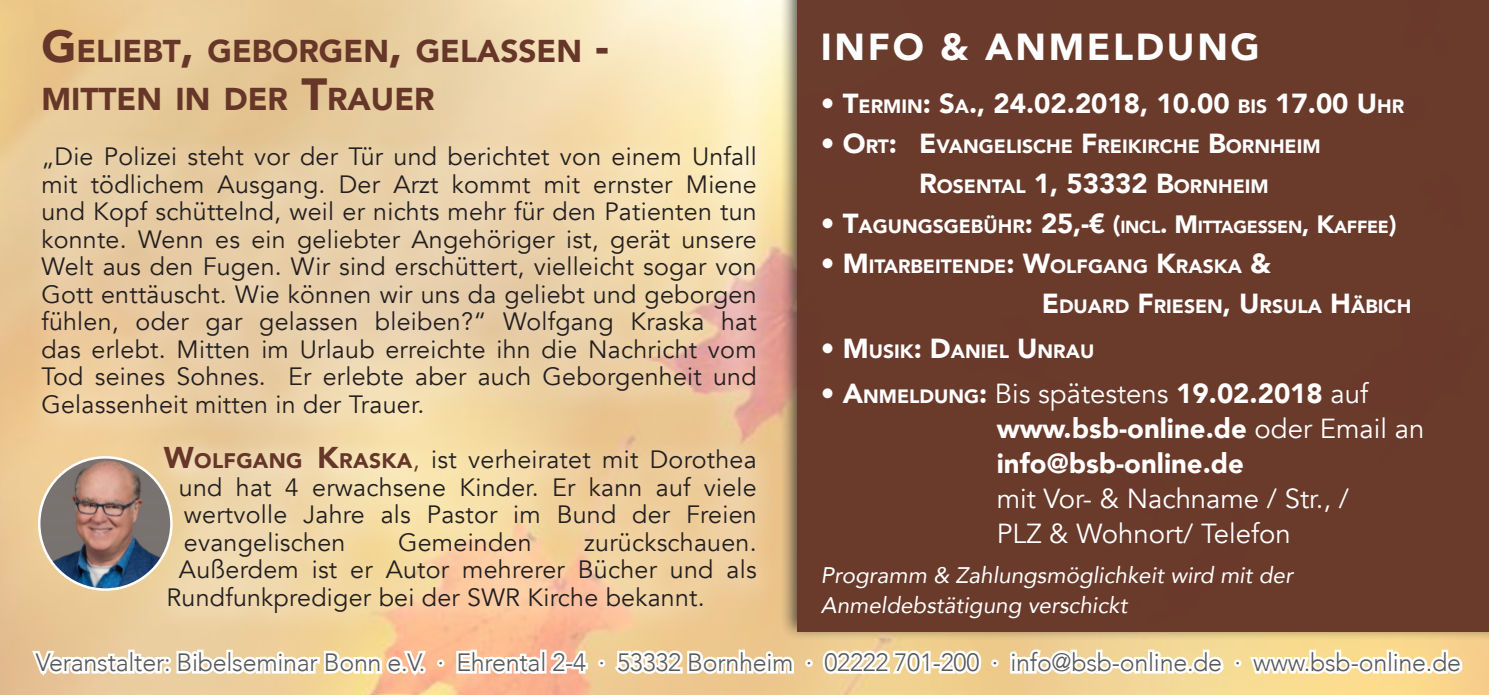
<style>
.page{position:relative;width:1489px;height:695px;background:#fff}
.page>*{position:absolute;margin:0;border:0;box-sizing:border-box;transform-origin:0 0}
.t1{font:900 37.5px "Avenir";letter-spacing:.07em;color:#fff}
.t2{font:900 31.5px "Avenir";color:#663628}
.t3{font:27.5px "Avenir";color:#fff}
.t4{font:900 27.5px "Avenir";color:#fff}
.t5{font:900 27.5px "Avenir";color:#fff}
.t6{font:25px/27.5px "Avenir";letter-spacing:.01em;color:#231f20;text-align:justify}
.t7{font:300 25px "Avenir";letter-spacing:-.01em;color:#57585a}
.t8{font:italic 22.5px/30px "Avenir";color:#fff}
.t9{font:900 19.25px "Avenir";color:#fff}
.t10{font:900 17.5px "Avenir";letter-spacing:-.015em;color:#fff}
.s1{font-size:45px}
.s2{font-size:19.25px}
.s3{font-size:27.5px}
.s4{font-size:25px}
.s5{font-weight:900}
.s6{font-weight:900;font-size:19.25px}
.s7{font-weight:400}
.s8{font-weight:900;font-size:30px;color:#663628}
.s9{font-weight:900;font-size:21px;color:#663628}
.s10{color:#663628}
</style>
<div class="page">
<svg style="left:24px;top:129px;width:754px;height:509px;background:#edd0a5"></svg>
<svg style="left:29px;top:631px;width:1436px;height:63px"></svg>
<div style="left:778px;top:0;width:710px;height:640px;background:#231f20;opacity:.75"></div>
<div style="left:797px;top:0;width:691px;height:632px;background:#663628"></div>
<img style="left:39px;top:457px;width:132px;height:132px;border-radius:66px">
<p class="t2" style="left:41px;top:24px;width:569px"><span class="s1">G</span>ELIEBT<span class="s1">,</span> GEBORGEN<span class="s1">,</span> GELASSEN <span class="s1">-</span></p>
<p class="t2" style="left:41px;top:72px;width:395px">MITTEN IN DER <span class="s1">T</span>RAUER</p>
<p class="t1" style="left:820px;top:15px;width:440px">INFO &amp; ANMELDUNG</p>
<p class="t5" style="left:820px;top:79px;width:585px">• T<span class="s2">ERMIN</span>: S<span class="s2">A</span>., 24.02.2018, 10.00 <span class="s2">BIS</span> 17.00 U<span class="s2">HR</span></p>
<p class="t9" style="left:820px;top:129px;width:501px"><span class="s3">• O</span>RT<span class="s3">: E</span>VANGELISCHE <span class="s3">F</span>REIKIRCHE <span class="s3">B</span>ORNHEIM</p>
<p class="t9" style="left:919px;top:169px;width:351px"><span class="s3">R</span>OS ENTAL <span class="s3">1, 53332 B</span>ORNHEIM</p>
<p class="t10" style="left:820px;top:211px;width:577px"><span class="s3">• T</span><span class="s2">AGUNGSGEBÜHR</span><span class="s3">: 25,-€</span> <span class="s4">(</span>INCL<span class="s4">. M</span> ITTAGESSEN<span class="s4">, K</span>AFFEE<span class="s4">)</span></p>
<p class="t9" style="left:820px;top:249px;width:451px"><span class="s3">• M</span> ITARBEITENDE<span class="s3">: W</span>OLFGANG <span class="s3">K</span>RASKA <span class="s3">&amp;</span></p>
<p class="t9" style="left:1041px;top:289px;width:371px"><span class="s3">E</span> DUARD <span class="s3">F</span>RIESEN<span class="s3">, U</span>RSU LA <span class="s3">H</span>ÄBICH</p>
<p class="t9" style="left:820px;top:334px;width:272px"><span class="s3">• M</span> USIK<span class="s3">: D</span>ANIEL <span class="s3">U</span>NRAU</p>
<p class="t3" style="left:820px;top:377px;width:549px"><span class="s5">• A</span><span class="s6">NMELDUNG</span><span class="s5">:</span> Bis spätestens <span class="s5">19.02.2018</span> auf</p>
<p class="t4" style="left:996px;top:404px;width:429px">www.bsb-online.de <span class="s7">oder Email an</span></p>
<p class="t4" style="left:996px;top:439px;width:249px">info@bsb-online.de</p>
<p class="t3" style="left:996px;top:482px;width:353px">mit Vor- &amp; Nachname / Str., /</p>
<p class="t3" style="left:996px;top:517px;width:295px">PLZ &amp; Wohnort/ Telefon</p>
<p class="t8" style="left:820px;top:560px;width:473px">Programm &amp; Zahlungsmöglichkeit wird mit der<br>Anmeldebstätigung verschickt</p>
<p class="t6" style="left:41px;top:143px;width:717px">„Die Polizei steht vor der Tür und berichtet von einem Unfall mit tödlichem Ausgang. Der Arzt kommt mit ernster Miene und Kopf schüttelnd, weil er nichts mehr für den Patienten tun konnte. Wenn es ein geliebter Angehöriger ist, gerät unsere Welt aus den Fugen. Wir sind erschüttert, vielleicht sogar von Gott enttäuscht. Wie können wir uns da geliebt und geborgen fühlen, oder gar gelassen bleiben?“ Wolfgang Kraska hat das erlebt. Mitten im Urlaub erreichte ihn die Nachricht vom Tod seines Sohnes. Er erlebte aber auch Geborgenheit und Gelassenheit mitten in der Trauer.</p>
<p class="t6" style="left:179px;top:446px;width:579px;text-indent:-15px"><span class="s8">W</span><span class="s9">OLFGANG</span> <span class="s8">K</span><span class="s9">RASKA</span><span class="s10">,</span> ist verheiratet mit Dorothea und hat 4 erwachsene Kinder. Er kann auf viele wertvolle Jahre als Pastor im Bund der Freien evangelischen</p>
<p class="t6" style="left:398px;top:528px;width:135px">Gemeinden</p>
<p class="t6" style="left:584px;top:528px;width:174px">zurückschauen.</p>
<p class="t6" style="left:179px;top:556px;width:579px">Außerdem ist er Autor mehrerer Bücher und als</p>
<p class="t6" style="left:166px;top:583px;width:540px">Rundfunkprediger bei der SWR Kirche bekannt.</p>
<p class="t7" style="left:36px;top:647px;width:1426px">Veranstalter: Bibelseminar Bonn e.V. · Ehrental 2-4 · 53332 Bornheim · 02222 701-200 · info@bsb-online.de · www.bsb-online.de</p>
</div>
